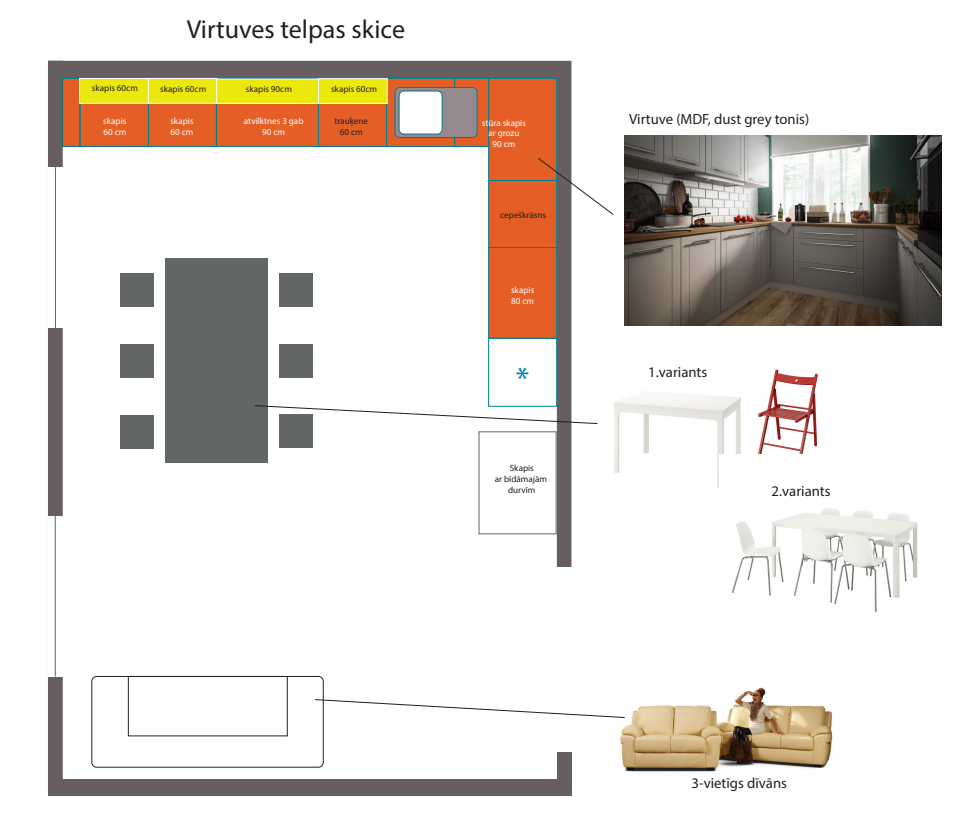
<style>
.page{position:relative;width:962px;height:836px;background:#fff}
.page>*{position:absolute;margin:0;border:0;box-sizing:border-box;transform-origin:0 0}
.t1{font:32.6px "Myriad Pro";color:#0480b9}
.t2{font:26.08px "Myriad Pro";color:#231f20}
.t3{font:14.76px "Myriad Pro";color:#231f20}
.t4{font:9.08px/10.9px "Myriad Pro";color:#231f20;text-align:center}
.t5{font:9.08px/10.9px "Myriad Pro";color:#fff}
</style>
<div class="page">
<svg style="left:63px;top:61px;width:508px;height:506px"></svg>
<div style="left:48px;top:61px;width:15px;height:719px;background:#675e61"></div>
<div style="left:488px;top:78px;width:69px;height:103px;background:#e55e25;border:1px solid #007e8b"></div>
<div style="left:454px;top:78px;width:35px;height:69px;background:#e55e25;border:1px solid #007e8b"></div>
<div style="left:488px;top:180px;width:69px;height:69px;background:#e55e25;border:1px solid #007e8b"></div>
<div style="left:488px;top:247px;width:69px;height:91px;background:#e55e25;border:1px solid #007e8b"></div>
<div style="left:488px;top:338px;width:69px;height:68px;border:1px solid #007e8b"></div>
<div style="left:386px;top:78px;width:69px;height:69px;background:#e55e25;border:1px solid #007e8b"></div>
<div style="left:395px;top:87px;width:82px;height:50px;background:#948a8d;border-radius:5px"></div>
<div style="left:395px;top:87px;width:82px;height:51px;border:1px solid #007e8b;border-radius:5px"></div>
<div style="left:399px;top:91px;width:43px;height:43px;background:#fff;border-radius:5px"></div>
<div style="left:399px;top:91px;width:43px;height:43px;border:1px solid #007e8b;border-radius:5px"></div>
<div style="left:318px;top:78px;width:69px;height:69px;background:#e55e25;border:1px solid #007e8b"></div>
<div style="left:216px;top:78px;width:103px;height:69px;background:#e55e25;border:1px solid #007e8b"></div>
<div style="left:148px;top:78px;width:69px;height:69px;background:#e55e25;border:1px solid #007e8b"></div>
<div style="left:80px;top:78px;width:69px;height:69px;background:#e55e25;border:1px solid #007e8b"></div>
<div style="left:62px;top:78px;width:18px;height:69px;background:#e55e25;border:1px solid #007e8b"></div>
<img style="left:625px;top:136px;width:316px;height:190px">
<div style="left:79px;top:78px;width:70px;height:25px;background:#ece70c;border:1px solid #fff"></div>
<div style="left:148px;top:78px;width:69px;height:25px;background:#ece70c;border:1px solid #fff"></div>
<div style="left:318px;top:78px;width:69px;height:26px;background:#ece70c;border:1px solid #fff"></div>
<div style="left:216px;top:79px;width:103px;height:25px;background:#ece70c;border:1px solid #fff"></div>
<svg style="left:538px;top:158px;width:75px;height:56px"></svg>
<div style="left:48px;top:780px;width:523px;height:16px;background:#675e61"></div>
<div style="left:557px;top:752px;width:14px;height:44px;background:#675e61"></div>
<div style="left:165px;top:259px;width:103px;height:204px;background:#636666"></div>
<div style="left:120px;top:273px;width:34px;height:34px;background:#636666"></div>
<div style="left:120px;top:415px;width:34px;height:34px;background:#636666"></div>
<div style="left:120px;top:344px;width:34px;height:34px;background:#636666"></div>
<div style="left:279px;top:273px;width:34px;height:33px;background:#636666"></div>
<div style="left:279px;top:415px;width:34px;height:33px;background:#636666"></div>
<div style="left:279px;top:344px;width:34px;height:33px;background:#636666"></div>
<div style="left:92px;top:676px;width:231px;height:91px;border:1px solid #231f20;border-radius:5px"></div>
<div style="left:128px;top:676px;width:159px;height:60px;background:#fff;border:1px solid #231f20"></div>
<svg style="left:48px;top:516px;width:15px;height:160px"></svg>
<div style="left:48px;top:167px;width:15px;height:161px;background:#fff"></div>
<img style="left:758px;top:369px;width:60px;height:85px">
<img style="left:614px;top:392px;width:127px;height:96px">
<img style="left:719px;top:454px;width:199px;height:158px">
<img style="left:608px;top:687px;width:225px;height:85px">
<svg style="left:315px;top:700px;width:310px;height:17px"></svg>
<svg style="left:255px;top:406px;width:342px;height:18px"></svg>
<h2 class="t2" style="left:187px;top:14px;width:220px">Virtuves telpas skice</h2>
<p class="t4" style="left:92px;top:83px;width:48px">skapis 60cm</p>
<p class="t4" style="left:160px;top:83px;width:48px">skapis 60cm</p>
<p class="t4" style="left:246px;top:83px;width:48px">skapis 90cm</p>
<p class="t4" style="left:331px;top:83px;width:48px">skapis 60cm</p>
<p class="t5" style="left:103px;top:115px;width:25px">skapis<br>60 cm</p>
<p class="t5" style="left:170px;top:115px;width:25px">skapis<br>60 cm</p>
<p class="t5" style="left:244px;top:115px;width:61px;text-align:center">atvilktnes 3 gab<br>90 cm</p>
<p class="t5" style="left:482px;top:117px;width:46px;text-align:center">stūra skapis ar grozu<br>90 cm</p>
<p class="t4" style="left:334px;top:116px;width:35px">trauķene<br>60 cm</p>
<p class="t4" style="left:500px;top:210px;width:47px">cepeškrāsns</p>
<p class="t5" style="left:511px;top:284px;width:25px">skapis<br>80 cm</p>
<h1 class="t1" style="left:516px;top:359px;width:15px">*</h1>
<p class="t4" style="left:495px;top:463px;width:54px">Skapis<br>ar bīdāmajām durvīm</p>
<h3 class="t3" style="left:629px;top:110px;width:181px">Virtuve (MDF, dust grey tonis)</h3>
<h3 class="t3" style="left:648px;top:363px;width:61px">1.variants</h3>
<h3 class="t3" style="left:771px;top:482px;width:61px">2.variants</h3>
<h3 class="t3" style="left:691px;top:774px;width:97px">3-vietīgs dīvāns</h3>
</div>
